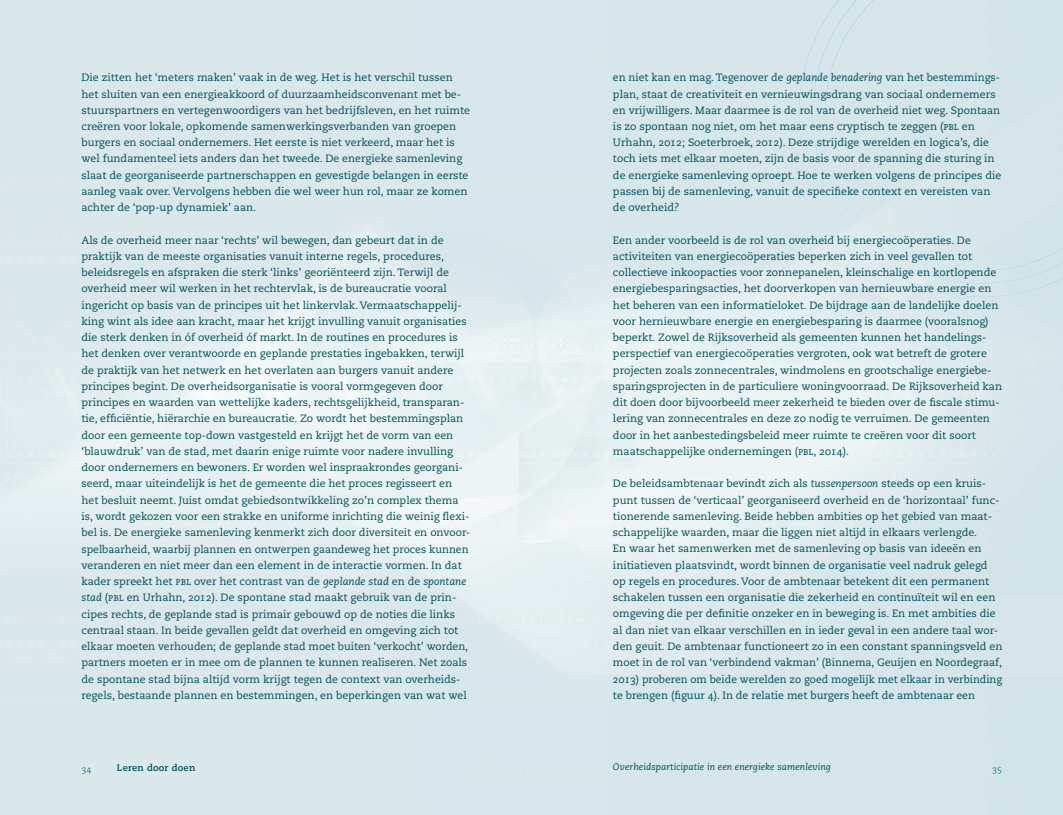
<style>
.page{position:relative;width:1063px;height:815px;background:#fff}
.page>*{position:absolute;margin:0;border:0;box-sizing:border-box;transform-origin:0 0}
.t1{font:10.62px/16.2px "Caecilia Roman Os F";color:#004e59}
.t2{font:9.38px "Caecilia Italic Os F";letter-spacing:.01em;color:#004e59}
.t3{font:9.38px "Caecilia Bold Os F";letter-spacing:.02em;color:#004e59}
.t4{font:8.75px "Caecilia Roman Os F";color:#227d89}
.s1{font-family:"Caecilia Roman SC"}
.s2{font-family:"Caecilia Italic Os F"}
</style>
<div class="page">
<img style="left:798px;top:0;width:265px;height:297px">
<p class="t1" style="left:81px;top:70px;width:390px">Die zitten het ‘meters maken’ vaak in de weg. Het is het verschil tussen het sluiten van een energieakkoord of duurzaamheidsconvenant met be&shy;stuurspartners en vertegenwoordigers van het bedrijfsleven, en het ruimte creëren voor lokale, opkomende samenwerkingsverbanden van groepen burgers en sociaal ondernemers. Het eerste is niet verkeerd, maar het is wel fundamenteel iets anders dan het tweede. De energieke samenleving slaat de georganiseerde partnerschappen en gevestigde belangen in eerste aanleg vaak over. Vervolgens hebben die wel weer hun rol, maar ze komen achter de ‘pop-up dynamiek’ aan.</p>
<p class="t1" style="left:81px;top:232px;width:390px">Als de overheid meer naar ‘rechts’ wil bewegen, dan gebeurt dat in de praktijk van de meeste organisaties vanuit interne regels, procedures, beleidsregels en afspraken die sterk ‘links’ georiënteerd zijn. Terwijl de overheid meer wil werken in het rechtervlak, is de bureaucratie vooral ingericht op basis van de principes uit het linkervlak. Vermaatschappelij&shy;king wint als idee aan kracht, maar het krijgt invulling vanuit organisaties die sterk denken in óf overheid óf markt. In de routines en procedures is het denken over verantwoorde en geplande prestaties ingebakken, terwijl de praktijk van het netwerk en het overlaten aan burgers vanuit andere principes begint. De overheidsorganisatie is vooral vormgegeven door principes en waarden van wettelijke kaders, rechtsgelijkheid, transparan&shy;tie, efficiëntie, hiërarchie en bureaucratie. Zo wordt het bestemmingsplan door een gemeente top-down vastgesteld en krijgt het de vorm van een ‘blauwdruk’ van de stad, met daarin enige ruimte voor nadere invulling door ondernemers en bewoners. Er worden wel inspraakrondes georgani&shy;seerd, maar uiteindelijk is het de gemeente die het proces regisseert en het besluit neemt. Juist omdat gebiedsontwikkeling zo’n complex thema is, wordt gekozen voor een strakke en uniforme inrichting die weinig flexi&shy;bel is. De energieke samenleving kenmerkt zich door diversiteit en onvoor&shy;spelbaarheid, waarbij plannen en ontwerpen gaandeweg het proces kunnen veranderen en niet meer dan een element in de interactie vormen. In dat kader spreekt het <span class="s1">pbl</span> over het contrast van de <span class="s2">geplande stad</span> en de <span class="s2">spontane stad</span> (<span class="s1">pbl</span> en Urhahn, 2012). De spontane stad maakt gebruik van de prin&shy;cipes rechts, de geplande stad is primair gebouwd op de noties die links centraal staan. In beide gevallen geldt dat overheid en omgeving zich tot elkaar moeten verhouden; de geplande stad moet buiten ‘verkocht’ worden, partners moeten er in mee om de plannen te kunnen realiseren. Net zoals de spontane stad bijna altijd vorm krijgt tegen de context van overheids&shy;regels, bestaande plannen en bestemmingen, en beperkingen van wat wel</p>
<p class="t1" style="left:613px;top:70px;width:390px">en niet kan en mag. Tegenover de <span class="s2">geplande benadering</span> van het bestemmings&shy;plan, staat de creativiteit en vernieuwingsdrang van sociaal ondernemers en vrijwilligers. Maar daarmee is de rol van de overheid niet weg. Spontaan is zo spontaan nog niet, om het maar eens cryptisch te zeggen (<span class="s1">pbl</span> en Urhahn, 2012; Soeterbroek, 2012). Deze strijdige werelden en logica’s, die toch iets met elkaar moeten, zijn de basis voor de spanning die sturing in de energieke samenleving oproept. Hoe te werken volgens de principes die passen bij de samenleving, vanuit de specifieke context en vereisten van de overheid?</p>
<p class="t1" style="left:613px;top:232px;width:391px">Een ander voorbeeld is de rol van overheid bij energiecoöperaties. De activiteiten van energiecoöperaties beperken zich in veel gevallen tot collectieve inkoopacties voor zonnepanelen, kleinschalige en kortlopende energiebesparingsacties, het doorverkopen van hernieuwbare energie en het beheren van een informatieloket. De bijdrage aan de landelijke doelen voor hernieuwbare energie en energiebesparing is daarmee (vooralsnog) beperkt. Zowel de Rijksoverheid als gemeenten kunnen het handelings&shy;perspectief van energiecoöperaties vergroten, ook wat betreft de grotere projecten zoals zonnecentrales, windmolens en grootschalige energiebe&shy;sparingsprojecten in de particuliere woningvoorraad. De Rijksoverheid kan dit doen door bijvoorbeeld meer zekerheid te bieden over de fiscale stimu&shy;lering van zonnecentrales en deze zo nodig te verruimen. De gemeenten door in het aanbestedingsbeleid meer ruimte te creëren voor dit soort maatschappelijke ondernemingen (<span class="s1">pbl</span>, 2014).</p>
<p class="t1" style="left:613px;top:476px;width:391px">De beleidsambtenaar bevindt zich als <span class="s2">tussenpersoon</span> steeds op een kruis&shy;punt tussen de ‘verticaal’ georganiseerd overheid en de ‘horizontaal’ func&shy;tionerende samenleving. Beide hebben ambities op het gebied van maat&shy;schappelijke waarden, maar die liggen niet altijd in elkaars verlengde.<br>En waar het samenwerken met de samenleving op basis van ideeën en initiatieven plaatsvindt, wordt binnen de organisatie veel nadruk gelegd op regels en procedures. Voor de ambtenaar betekent dit een permanent schakelen tussen een organisatie die zekerheid en continuïteit wil en een omgeving die per definitie onzeker en in beweging is. En met ambities die al dan niet van elkaar verschillen en in ieder geval in een andere taal wor&shy;den geuit. De ambtenaar functioneert zo in een constant spanningsveld en moet in de rol van ‘verbindend vakman’ (Binnema, Geuijen en Noordegraaf, 2013) proberen om beide werelden zo goed mogelijk met elkaar in verbinding te brengen (figuur 4). In de relatie met burgers heeft de ambtenaar een</p>
<p class="t4" style="left:81px;top:764px;width:11px">34</p>
<p class="t3" style="left:117px;top:762px;width:80px">Leren door doen</p>
<p class="t2" style="left:613px;top:762px;width:220px">Overheidsparticipatie in een energieke samenleving</p>
<p class="t4" style="left:992px;top:764px;width:11px">35</p>
</div>
